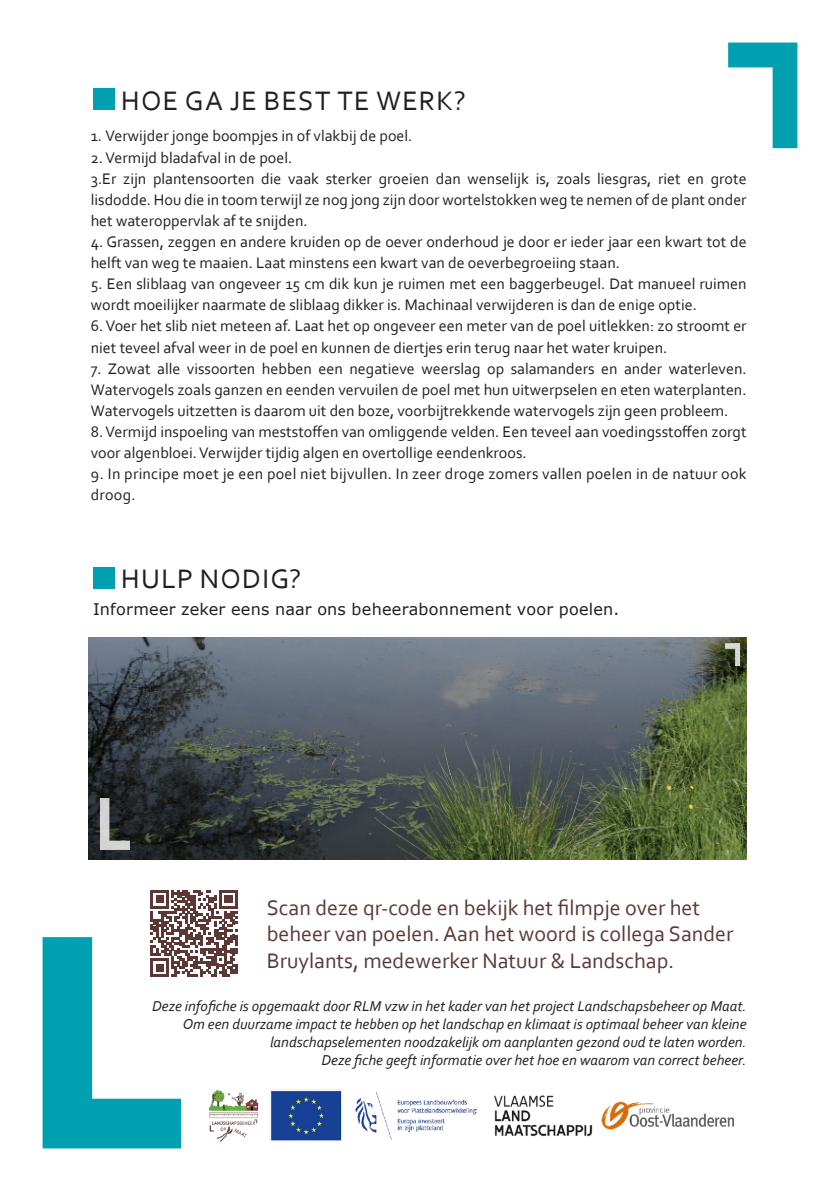
<style>
.page{position:relative;width:840px;height:1191px;background:#fff}
.page>*{position:absolute;margin:0;border:0;box-sizing:border-box;transform-origin:0 0}
.Broodtekst{font:28px "Corbel";letter-spacing:.045em;color:#231f20}
.t1{font:22px/26.4px "Corbel";color:#5b3836}
.Broodtekst-2{font:16px/21px "Corbel";color:#231f20}
.Broodtekst-3{font:16px "Verdana";letter-spacing:.015em;color:#231f20}
.t2{font:italic 15px/18px "Corbel";color:#231f20;text-align:right}
</style>
<div class="page">
<img style="left:237px;top:1089px;width:497px;height:52px">
<svg style="left:43px;top:890px;width:194px;height:258px"></svg>
<svg style="left:728px;top:43px;width:69px;height:105px"></svg>
<div style="left:93px;top:89px;width:21px;height:21px;background:#00a0b0"></div>
<div style="left:93px;top:567px;width:21px;height:21px;background:#00a0b0"></div>
<img style="left:88px;top:638px;width:658px;height:221px">
<img style="left:724px;top:643px;width:15px;height:23px">
<img style="left:100px;top:798px;width:29px;height:51px">
<p class="Broodtekst" style="left:121px;top:83px;width:346px">HOE GA JE BEST TE WERK?</p>
<p class="Broodtekst-2" style="left:91px;top:125px;width:323px">1. Verwijder jonge boompjes in of vlakbij de poel.</p>
<p class="Broodtekst-2" style="left:91px;top:146px;width:203px">2. Vermijd bladafval in de poel.</p>
<p class="Broodtekst-2" style="left:91px;top:167px;width:657px;text-align:justify">3.Er zijn plantensoorten die vaak sterker groeien dan wenselijk is, zoals liesgras, riet en grote lisdodde. Hou die in toom terwijl ze nog jong zijn door wortelstokken weg te nemen of de plant onder het wateroppervlak af te snijden.</p>
<p class="Broodtekst-2" style="left:91px;top:231px;width:657px">4. Grassen, zeggen en andere kruiden op de oever onderhoud je door er ieder jaar een kwart tot de helft van weg te maaien. Laat minstens een kwart van de oeverbegroeiing staan.</p>
<p class="Broodtekst-2" style="left:91px;top:273px;width:657px">5. Een sliblaag van ongeveer 15 cm dik kun je ruimen met een baggerbeugel. Dat manueel ruimen wordt moeilijker naarmate de sliblaag dikker is. Machinaal verwijderen is dan de enige optie.</p>
<p class="Broodtekst-2" style="left:91px;top:315px;width:657px">6. Voer het slib niet meteen af. Laat het op ongeveer een meter van de poel uitlekken: zo stroomt er niet teveel afval weer in de poel en kunnen de diertjes erin terug naar het water kruipen.</p>
<p class="Broodtekst-2" style="left:91px;top:357px;width:657px;text-align:justify">7. Zowat alle vissoorten hebben een negatieve weerslag op salamanders en ander waterleven.<br>Watervogels zoals ganzen en eenden vervuilen de poel met hun uitwerpselen en eten waterplanten.<br>Watervogels uitzetten is daarom uit den boze, voorbijtrekkende watervogels zijn geen probleem.</p>
<p class="Broodtekst-2" style="left:91px;top:421px;width:657px">8. Vermijd inspoeling van meststoffen van omliggende velden. Een teveel aan voedingsstoffen zorgt voor algenbloei. Verwijder tijdig algen en overtollige eendenkroos.</p>
<p class="Broodtekst-2" style="left:91px;top:463px;width:657px">9. In principe moet je een poel niet bijvullen. In zeer droge zomers vallen poelen in de natuur ook droog.</p>
<p class="Broodtekst" style="left:121px;top:562px;width:182px">HULP NODIG?</p>
<p class="Broodtekst-3" style="left:93px;top:598px;width:527px">Informeer zeker eens naar ons beheerabonnement voor poelen.</p>
<p class="t1" style="left:266px;top:894px;width:468px">Scan deze qr-code en bekijk het filmpje over het beheer van poelen. Aan het woord is collega Sander<br>Bruylants, medewerker Natuur &amp; Landschap.</p>
<p class="t2" style="left:152px;top:996px;width:595px">Deze infofiche is opgemaakt door RLM vzw in het kader van het project Landschapsbeheer op Maat.<br>Om een duurzame impact te hebben op het landschap en klimaat is optimaal beheer van kleine</p>
<p class="t2" style="left:270px;top:1032px;width:478px">landschapselementen noodzakelijk om aanplanten gezond oud te laten worden.</p>
<p class="t2" style="left:321px;top:1050px;width:426px">Deze fiche geeft informatie over het hoe en waarom van correct beheer.</p>
</div>
